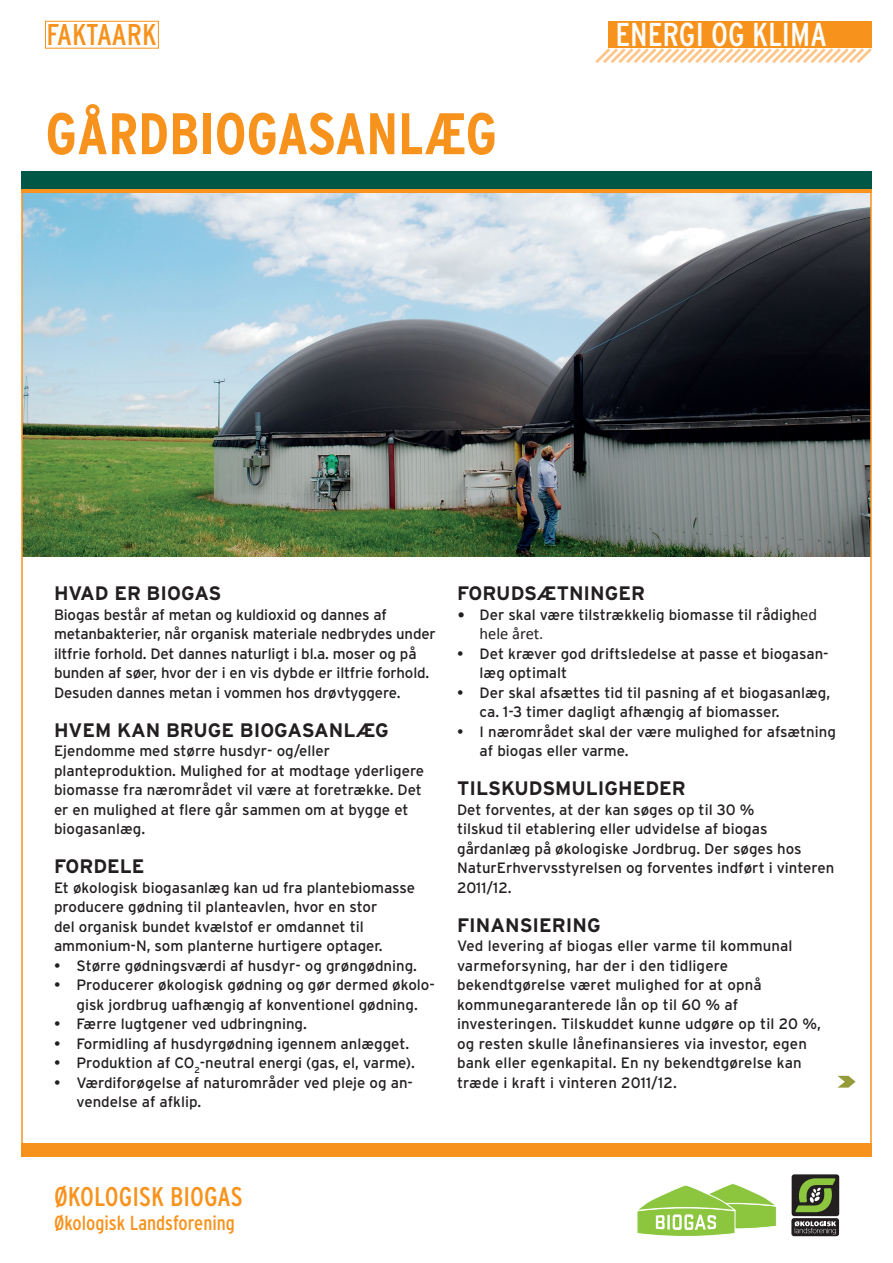
<style>
.page{position:relative;width:893px;height:1263px;background:#fff}
.page>*{position:absolute;margin:0;border:0;box-sizing:border-box;transform-origin:0 0}
.t1{font:700 condensed 58.5px "Interstate";color:#f7931d}
.t2{font:condensed 33px "Interstate";color:#fff}
.t3{font:condensed 30px "Interstate";color:#f7931d}
.t4{font:condensed 27px "Interstate";color:#f7931d}
.t5{font:900 22.5px "Interstate";color:#959b38;scale:2.5 1}
.t6{font:condensed 20.25px "Interstate";color:#f7931d}
.t7{font:700 19.5px "Interstate";color:#231f20}
.t8{font:16.5px "Calibri";color:#231f20}
.t9{font:15px/19.5px "Interstate";color:#231f20}
.s1{font-family:"Calibri";font-size:16.5px}
</style>
<div class="page">
<img style="left:23px;top:193px;width:847px;height:364px">
<div style="left:608px;top:21px;width:264px;height:27px;background:#f7931d"></div>
<div style="left:45px;top:21px;width:114px;height:28px;border:1px solid #f7931d"></div>
<svg style="left:595px;top:48px;width:277px;height:15px"></svg>
<div style="left:21px;top:172px;width:851px;height:17px;background:#005746"></div>
<hr style="left:21px;top:189px;width:851px;height:4px;background:#f7931d">
<hr style="left:21px;top:189px;width:2px;height:967px;background:#f7931d">
<hr style="left:870px;top:191px;width:2px;height:966px;background:#f7931d">
<div style="left:21px;top:1143px;width:851px;height:14px;background:#f7931d"></div>
<svg style="left:637px;top:1183px;width:140px;height:54px"></svg>
<div style="left:792px;top:1174px;width:47px;height:42px;background:#231f20;border-radius:3px"></div>
<svg style="left:795px;top:1178px;width:40px;height:34px"></svg>
<div style="left:791px;top:1218px;width:48px;height:18px;background:#231f20;border-radius:3px"></div>
<svg style="left:795px;top:1221px;width:41px;height:13px"></svg>
<h3 class="t3" style="left:46px;top:18px;width:67px">Fak taark</h3>
<h1 class="t1" style="left:45px;top:101px;width:448px">GÅRDBIOGASANLÆG</h1>
<h2 class="t2" style="left:615px;top:16px;width:213px">ENERGI OG KLIMA</h2>
<h3 class="t7" style="left:54px;top:582px;width:169px">HVAD ER BIOGAS</h3>
<p class="t9" style="left:54px;top:604px;width:383px">Biogas består af metan og kuldioxid og dannes af metanbakterier, når organisk materiale nedbrydes under iltfrie forhold. Det dannes naturligt i bl.a. moser og på bunden af søer, hvor der i en vis dybde er iltfrie forhold.<br>Desuden dannes metan i vommen hos drøvtyggere.</p>
<h3 class="t7" style="left:54px;top:719px;width:336px">HVEM KAN BRUGE BIOGASANLÆG</h3>
<p class="t9" style="left:54px;top:741px;width:372px">Ejendomme med større husdyr- og/eller planteproduktion. Mulighed for at modtage yderligere biomasse fra nærområdet vil være at foretrække. Det er en mulighed at flere går sammen om at bygge et biogasanlæg.</p>
<h3 class="t7" style="left:54px;top:855px;width:92px">FORDELE</h3>
<p class="t9" style="left:54px;top:877px;width:363px">Et økologisk biogasanlæg kan ud fra plantebiomasse producere gødning til planteavlen, hvor en stor<br>del organisk bundet kvælstof er omdannet til ammonium-N, som planterne hurtigere optager.</p>
<p class="t9" style="left:54px;top:955px;width:365px">• Større gødningsværdi af husdyr- og grøngødning.</p>
<p class="t9" style="left:54px;top:975px;width:382px;text-align:center">• Producerer økologisk gødning og gør dermed økolo&shy;gisk jordbrug uafhængig af konventionel gødning.</p>
<p class="t9" style="left:54px;top:1014px;width:254px">• Færre lugtgener ved udbringning.</p>
<p class="t9" style="left:54px;top:1033px;width:357px">• Formidling af husdyrgødning igennem anlægget.</p>
<p class="t9" style="left:54px;top:1053px;width:363px">• Produktion af CO<sub>2</sub>-neutral energi (gas, el, varme).</p>
<p class="t9" style="left:76px;top:1072px;width:338px;text-indent:-22px">• Værdiforøgelse af naturområder ved pleje og an&shy;vendelse af afklip.</p>
<h3 class="t7" style="left:457px;top:582px;width:189px">FORUDSÆTNINGER</h3>
<p class="t9" style="left:457px;top:604px;width:361px"><span class="s1">•</span> Der skal være tilstrækkelig biomasse til rådigh<span class="s1">ed</span></p>
<p class="t8" style="left:480px;top:623px;width:65px">hele året.</p>
<p class="t9" style="left:480px;top:643px;width:351px;text-indent:-22px">• Det kræver god driftsledelse at passe et biogasan&shy;læg optimalt</p>
<p class="t9" style="left:480px;top:682px;width:352px;text-indent:-22px">• Der skal afsættes tid til pasning af et biogasanlæg, ca. 1-3 timer dagligt afhængig af biomasser.</p>
<p class="t9" style="left:480px;top:721px;width:358px;text-indent:-22px">• I nærområdet skal der være mulighed for afsætning af biogas eller varme.</p>
<h3 class="t7" style="left:457px;top:777px;width:230px">TILSKUDSMULIGH EDER</h3>
<p class="t9" style="left:457px;top:799px;width:379px">Det forventes, at der kan søges op til 30 %<br>tilskud til etablering eller udvidelse af biogas gårdanlæg på økologiske Jordbrug. Der søges hos NaturErhvervsstyrelsen og forventes indført i vinteren 2011/12.</p>
<h3 class="t7" style="left:457px;top:914px;width:145px">FINANSIERING</h3>
<p class="t9" style="left:457px;top:936px;width:365px">Ved levering af biogas eller varme til kommunal varmeforsyning, har der i den tidligere bekendtgørelse været mulighed for at opnå kommunegaranterede lån op til 60 % af investeringen. Tilskuddet kunne udgøre op til 20 %, og resten skulle lånefinansieres via investor, egen bank eller egenkapital. En ny bekendtgørelse kan træde i kraft i vinteren 2011/12.</p>
<h3 class="t5" style="left:835px;top:1067px;width:10px">›</h3>
<h3 class="t4" style="left:54px;top:1181px;width:190px">ØKOLOGISK BIOGAS</h3>
<h3 class="t6" style="left:54px;top:1211px;width:182px">Økologisk Landsforening</h3>
</div>
